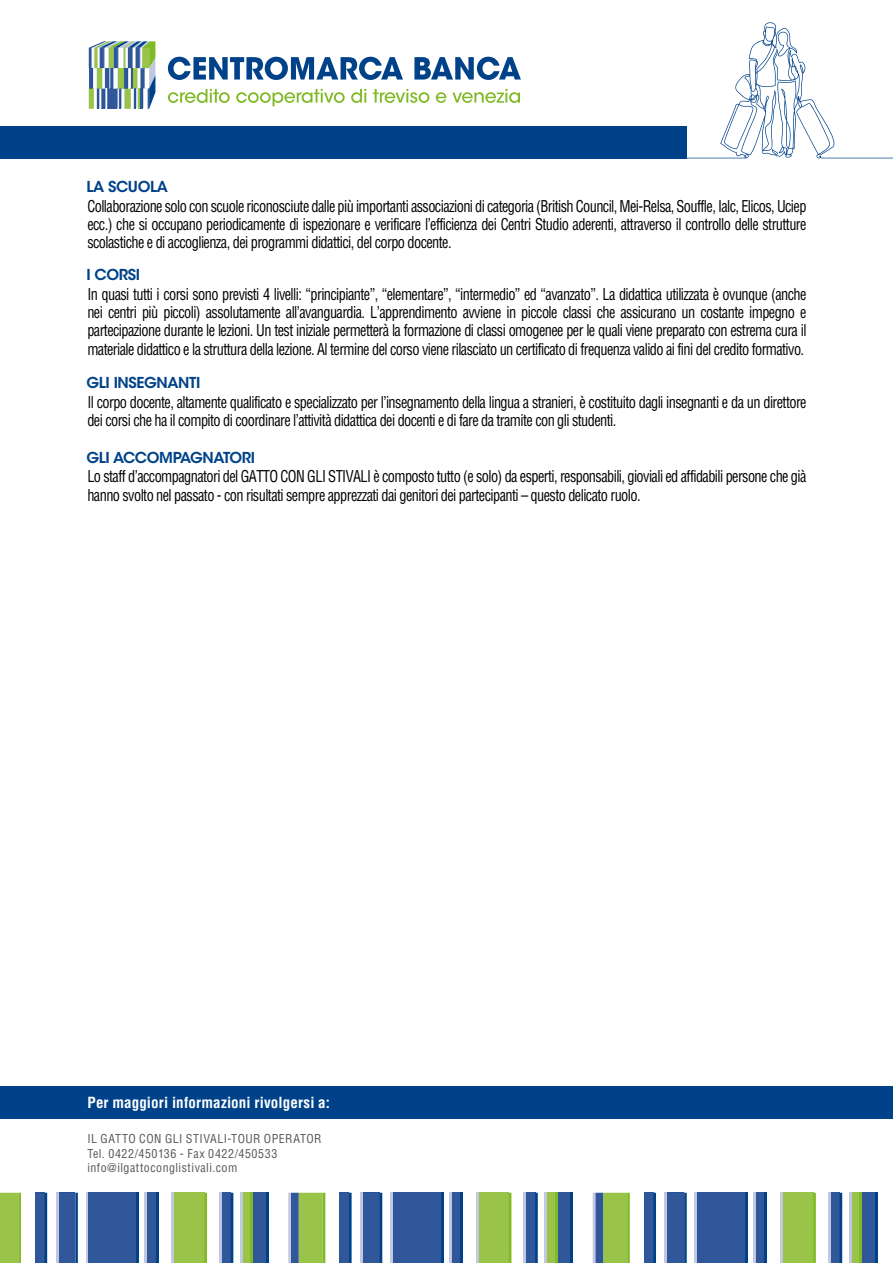
<style>
.page{position:relative;width:893px;height:1263px;background:#fff}
.page>*{position:absolute;margin:0;border:0;box-sizing:border-box;transform-origin:0 0}
.t1{font:condensed 15.9px/18.1px "Helvetica LT Std";letter-spacing:-.04em;color:#000;scale:.9 1}
.t2{font:600 15px "ITC Avant Garde Std";letter-spacing:-.025em;color:#004289}
.t3{font:700 condensed 15px "Helvetica LT Std";letter-spacing:.01em;color:#fff}
.t4{font:condensed 12px/14.4px "Helvetica LT Std";letter-spacing:.04em;color:#575756}
</style>
<div class="page">
<div style="left:0;top:1193px;width:18px;height:70px;background:#9ac449"></div>
<div style="left:299px;top:1193px;width:24px;height:70px;background:#9ac449"></div>
<div style="left:603px;top:1193px;width:24px;height:70px;background:#9ac449"></div>
<div style="left:35px;top:1193px;width:10px;height:70px;background:#305799"></div>
<div style="left:340px;top:1193px;width:9px;height:70px;background:#305799"></div>
<div style="left:644px;top:1193px;width:9px;height:70px;background:#305799"></div>
<div style="left:58px;top:1193px;width:17px;height:70px;background:#305799"></div>
<div style="left:363px;top:1193px;width:17px;height:70px;background:#305799"></div>
<div style="left:667px;top:1193px;width:17px;height:70px;background:#305799"></div>
<div style="left:88px;top:1193px;width:48px;height:70px;background:#305799"></div>
<div style="left:392px;top:1193px;width:49px;height:70px;background:#305799"></div>
<div style="left:697px;top:1193px;width:48px;height:70px;background:#305799"></div>
<div style="left:147px;top:1193px;width:9px;height:70px;background:#305799"></div>
<div style="left:452px;top:1193px;width:8px;height:70px;background:#305799"></div>
<div style="left:756px;top:1193px;width:9px;height:70px;background:#305799"></div>
<div style="left:174px;top:1193px;width:30px;height:70px;background:#9ac449"></div>
<div style="left:479px;top:1193px;width:30px;height:70px;background:#9ac449"></div>
<div style="left:783px;top:1193px;width:30px;height:70px;background:#9ac449"></div>
<div style="left:222px;top:1193px;width:9px;height:70px;background:#305799"></div>
<div style="left:526px;top:1193px;width:9px;height:70px;background:#305799"></div>
<div style="left:830px;top:1193px;width:9px;height:70px;background:#305799"></div>
<div style="left:243px;top:1193px;width:7px;height:70px;background:#9ac449"></div>
<div style="left:547px;top:1193px;width:8px;height:70px;background:#9ac449"></div>
<div style="left:852px;top:1193px;width:7px;height:70px;background:#9ac449"></div>
<div style="left:253px;top:1193px;width:13px;height:70px;background:#305799"></div>
<div style="left:557px;top:1193px;width:13px;height:70px;background:#305799"></div>
<div style="left:862px;top:1193px;width:13px;height:70px;background:#305799"></div>
<div style="left:291px;top:1193px;width:8px;height:70px;background:#305799"></div>
<div style="left:595px;top:1193px;width:8px;height:70px;background:#305799"></div>
<svg style="left:592px;top:1193px;width:1px;height:70px"></svg>
<svg style="left:877px;top:1193px;width:1px;height:70px"></svg>
<hr style="left:288px;top:1193px;width:3px;height:70px;background:#c2c7e2">
<hr style="left:593px;top:1193px;width:2px;height:70px;background:#c2c7e2">
<hr style="left:266px;top:1193px;width:3px;height:70px;background:#004289">
<hr style="left:570px;top:1193px;width:3px;height:70px;background:#004289">
<hr style="left:875px;top:1193px;width:2px;height:70px;background:#004289">
<hr style="left:250px;top:1193px;width:3px;height:70px;background:#80ba27">
<hr style="left:555px;top:1193px;width:2px;height:70px;background:#80ba27">
<hr style="left:859px;top:1193px;width:3px;height:70px;background:#80ba27">
<hr style="left:240px;top:1193px;width:3px;height:70px;background:#c2c7e2">
<hr style="left:545px;top:1193px;width:2px;height:70px;background:#c2c7e2">
<hr style="left:849px;top:1193px;width:3px;height:70px;background:#c2c7e2">
<hr style="left:231px;top:1193px;width:2px;height:70px;background:#004289">
<hr style="left:535px;top:1193px;width:3px;height:70px;background:#004289">
<hr style="left:839px;top:1193px;width:3px;height:70px;background:#004289">
<hr style="left:219px;top:1193px;width:3px;height:70px;background:#c2c7e2">
<hr style="left:523px;top:1193px;width:3px;height:70px;background:#c2c7e2">
<hr style="left:828px;top:1193px;width:2px;height:70px;background:#c2c7e2">
<hr style="left:204px;top:1193px;width:3px;height:70px;background:#80ba27">
<hr style="left:509px;top:1193px;width:2px;height:70px;background:#80ba27">
<hr style="left:813px;top:1193px;width:3px;height:70px;background:#80ba27">
<hr style="left:172px;top:1193px;width:2px;height:70px;background:#c2c7e2">
<hr style="left:476px;top:1193px;width:3px;height:70px;background:#c2c7e2">
<hr style="left:780px;top:1193px;width:3px;height:70px;background:#c2c7e2">
<hr style="left:156px;top:1193px;width:2px;height:70px;background:#004289">
<hr style="left:460px;top:1193px;width:3px;height:70px;background:#004289">
<hr style="left:765px;top:1193px;width:2px;height:70px;background:#004289">
<hr style="left:145px;top:1193px;width:2px;height:70px;background:#c2c7e2">
<hr style="left:449px;top:1193px;width:3px;height:70px;background:#c2c7e2">
<hr style="left:753px;top:1193px;width:3px;height:70px;background:#c2c7e2">
<hr style="left:137px;top:1193px;width:2px;height:70px;background:#004289">
<hr style="left:441px;top:1193px;width:3px;height:70px;background:#004289">
<hr style="left:745px;top:1193px;width:3px;height:70px;background:#004289">
<hr style="left:85px;top:1193px;width:3px;height:70px;background:#c2c7e2">
<hr style="left:390px;top:1193px;width:2px;height:70px;background:#c2c7e2">
<hr style="left:694px;top:1193px;width:3px;height:70px;background:#c2c7e2">
<hr style="left:75px;top:1193px;width:3px;height:70px;background:#004289">
<hr style="left:380px;top:1193px;width:2px;height:70px;background:#004289">
<hr style="left:684px;top:1193px;width:3px;height:70px;background:#004289">
<hr style="left:56px;top:1193px;width:2px;height:70px;background:#c2c7e2">
<hr style="left:360px;top:1193px;width:3px;height:70px;background:#c2c7e2">
<hr style="left:665px;top:1193px;width:2px;height:70px;background:#c2c7e2">
<hr style="left:45px;top:1193px;width:2px;height:70px;background:#004289">
<hr style="left:349px;top:1193px;width:3px;height:70px;background:#004289">
<hr style="left:653px;top:1193px;width:3px;height:70px;background:#004289">
<hr style="left:18px;top:1193px;width:3px;height:70px;background:#80ba27">
<hr style="left:323px;top:1193px;width:2px;height:70px;background:#80ba27">
<hr style="left:627px;top:1193px;width:3px;height:70px;background:#80ba27">
<svg style="left:168px;top:57px;width:353px;height:23px"></svg>
<svg style="left:89px;top:41px;width:66px;height:68px"></svg>
<svg style="left:168px;top:89px;width:62px;height:14px"></svg>
<svg style="left:236px;top:89px;width:109px;height:17px"></svg>
<svg style="left:351px;top:89px;width:15px;height:14px"></svg>
<svg style="left:373px;top:89px;width:56px;height:14px"></svg>
<svg style="left:436px;top:89px;width:84px;height:14px"></svg>
<div style="left:0;top:126px;width:686px;height:32px;background:#004289"></div>
<svg style="left:686px;top:22px;width:207px;height:136px"></svg>
<div style="left:0;top:1086px;width:893px;height:33px;background:#004289"></div>
<p class="t2" style="left:86px;top:177px;width:83px">LA SCUOLA</p>
<p class="t1" style="left:87px;top:197px;width:800px;text-align:justify">Collaborazione solo con scuole riconosciute dalle più importanti associazioni di categoria (British Council, Mei-Relsa, Souffle, Ialc, Elicos, Uciep ecc.) che si occupano periodicamente di ispezionare e verificare l’efficienza dei Centri Studio aderenti, attraverso il controllo delle strutture scolastiche e di accoglienza, dei programmi didattici, del corpo docente.</p>
<p class="t2" style="left:86px;top:265px;width:55px">I CORSI</p>
<p class="t1" style="left:87px;top:285px;width:801px;text-align:justify">In quasi tutti i corsi sono previsti 4 livelli: “principiante”, “elementare”, “intermedio” ed “avanzato”. La didattica utilizzata è ovunque (anche nei centri più piccoli) assolutamente all’avanguardia. L’apprendimento avviene in piccole classi che assicurano un costante impegno e partecipazione durante le lezioni. Un test iniziale permetterà la formazione di classi omogenee per le quali viene preparato con estrema cura il materiale didattico e la struttura della lezione. Al termine del corso viene rilasciato un certificato di frequenza valido ai fini del credito formativo.</p>
<p class="t1" style="left:87px;top:393px;width:801px">Il corpo docente, altamente qualificato e specializzato per l’insegnamento della lingua a stranieri, è costituito dagli insegnanti e da un direttore dei corsi che ha il compito di coordinare l’attività didattica dei docenti e di fare da tramite con gli studenti.</p>
<p class="t2" style="left:86px;top:373px;width:115px">GLI INSEGNANTI</p>
<p class="t2" style="left:86px;top:448px;width:170px">GLI ACCOMPAGNATORI</p>
<p class="t1" style="left:87px;top:467px;width:800px">Lo staff d’accompagnatori del GATTO CON GLI STIVALI è composto tutto (e solo) da esperti, responsabili, gioviali ed affidabili persone che già hanno svolto nel passato - con risultati sempre apprezzati dai genitori dei partecipanti – questo delicato ruolo.</p>
<p class="t3" style="left:87px;top:1093px;width:244px">Per maggiori informazioni rivolgersi a:</p>
<p class="t4" style="left:87px;top:1131px;width:236px">IL GATTO CON GLI STIVALI-TOUR OPERATOR<br>Tel. 0422/450136 - Fax 0422/450533 info@ilgattoconglistivali.com</p>
</div>
